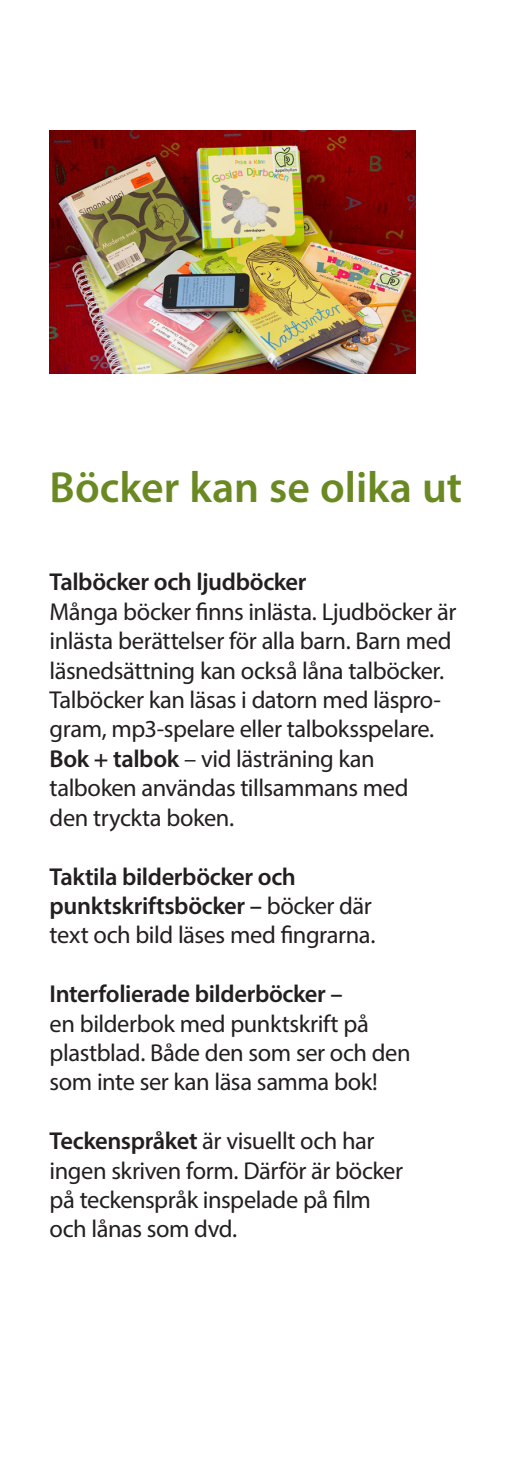
<style>
.page{position:relative;width:521px;height:1474px;background:#fff}
.page>*{position:absolute;margin:0;border:0;box-sizing:border-box;transform-origin:0 0}
.rubrik{font:600 43.75px "Myriad Pro";letter-spacing:.005em;color:#6a8922}
.rubrik-2{font:24.5px/29.4px "Myriad Pro";letter-spacing:-.015em;color:#231f20}
.rubrik-3{font:600 24.5px "Myriad Pro";letter-spacing:-.015em;color:#231f20}
.s1{font-weight:600}
.s2{font-weight:400}
</style>
<div class="page">
<img style="left:50px;top:130px;width:366px;height:244px">
<p class="rubrik" style="left:50px;top:459px;width:414px">Böcker kan se olika ut</p>
<p class="rubrik-3" style="left:50px;top:566px;width:259px">Talböcker och ljudböcker</p>
<p class="rubrik-2" style="left:50px;top:596px;width:408px">Många böcker finns inlästa. Ljudböcker är inlästa berättelser för alla barn. Barn med läsnedsättning kan också låna talböcker.<br>Talböcker kan läsas i datorn med läspro&shy;gram, mp3-spelare eller talboksspelare.</p>
<p class="rubrik-2" style="left:50px;top:743px;width:327px"><span class="s1">Bok + talbok</span> – vid lästräning kan</p>
<p class="rubrik-2" style="left:50px;top:773px;width:361px">talboken användas tillsammans med</p>
<p class="rubrik-2" style="left:50px;top:802px;width:186px">den tryckta boken.</p>
<p class="rubrik-3" style="left:50px;top:860px;width:248px">Taktila bilderböcker och</p>
<p class="rubrik-3" style="left:50px;top:890px;width:324px">punktskriftsböcker – <span class="s2">böcker där</span></p>
<p class="rubrik-2" style="left:50px;top:920px;width:327px">text och bild läses med fingrarna.</p>
<p class="rubrik-3" style="left:50px;top:978px;width:295px">Interfolierade bilderböcker –</p>
<p class="rubrik-2" style="left:50px;top:1008px;width:321px">en bilderbok med punktskrift på</p>
<p class="rubrik-2" style="left:50px;top:1037px;width:363px">plastblad. Både den som ser och den</p>
<p class="rubrik-2" style="left:50px;top:1067px;width:330px">som inte ser kan läsa samma bok!</p>
<p class="rubrik-2" style="left:50px;top:1125px;width:326px"><span class="s1">Teckenspråket</span> är visuellt och har</p>
<p class="rubrik-2" style="left:50px;top:1155px;width:355px">ingen skriven form. Därför är böcker</p>
<p class="rubrik-2" style="left:50px;top:1184px;width:323px">på teckenspråk inspelade på film</p>
<p class="rubrik-2" style="left:50px;top:1214px;width:189px">och lånas som dvd.</p>
</div>
